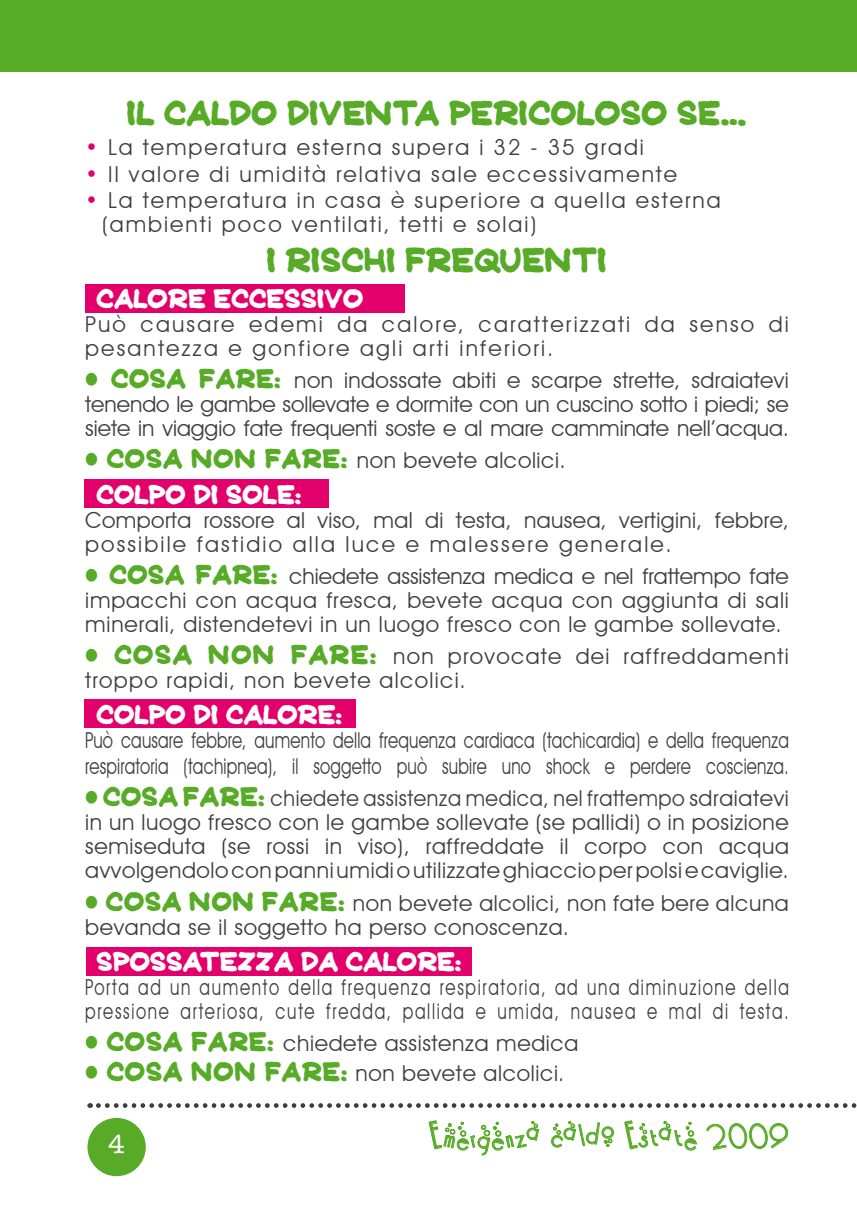
<style>
.page{position:relative;width:857px;height:1225px;background:#fff}
.page>*{position:absolute;margin:0;border:0;box-sizing:border-box;transform-origin:0 0}
.t1{font:36.2px "Cocktail Bubbly";letter-spacing:-.085em;color:#57ab27}
.t2{font:28px "Jeffrey Print JL Bold";color:#57ab27}
.t3{font:500 26.4px "American Typewriter";color:#fff}
.t4{font:22px/24px "Avant Garde IT Cby BT";letter-spacing:.04em;color:#3e3d40;text-align:justify}
.t5{font:22px/24px "Avant Garde IT Cby BT";letter-spacing:.04em;color:#3e3d40;text-align:justify;scale:.94 1}
.t6{font:22px/24px "Avant Garde IT Cby BT";letter-spacing:.09em;color:#3e3d40}
.t7{font:22px/26px "Avant Garde IT Cby BT";letter-spacing:.01em;color:#3e3d40;scale:.76 1}
.t8{font:22px/24px "Avant Garde IT Cby BT";letter-spacing:.1em;color:#3e3d40;scale:.76 1}
.t9{font:22px/24px "Avant Garde IT Cby BT";letter-spacing:.02em;color:#3e3d40}
.t10{font:22px/24px "Avant Garde IT Cby BT";letter-spacing:.1em;color:#3e3d40}
.t11{font:22px/24px "Avant Garde IT Cby BT";letter-spacing:.06em;color:#3e3d40}
.t12{font:22px "Jeffrey Print JL Bold";color:#fff}
.s1{color:#e3006a}
.s2{font-family:"Jeffrey Print JL Bold";color:#57ab27}
.s3{font-size:32.6px}
</style>
<div class="page">
<div style="left:87px;top:1118px;width:59px;height:58px;background:#57ab27;border-radius:50%"></div>
<svg style="left:428px;top:1120px;width:111px;height:36px"></svg>
<svg style="left:551px;top:1121px;width:63px;height:27px"></svg>
<svg style="left:624px;top:1120px;width:73px;height:31px"></svg>
<svg style="left:706px;top:1123px;width:81px;height:27px"></svg>
<div style="left:0;top:0;width:856px;height:71px;background:#57ab27"></div>
<svg style="left:98px;top:1103px;width:759px;height:4px"></svg>
<div style="left:85px;top:284px;width:319px;height:29px;background:#e3006a"></div>
<div style="left:86px;top:947px;width:385px;height:29px;background:#e3006a"></div>
<div style="left:85px;top:479px;width:244px;height:29px;background:#e3006a"></div>
<div style="left:85px;top:699px;width:271px;height:29px;background:#e3006a"></div>
<p class="t2" style="left:127px;top:95px;width:61px">IL CALDO</p>
<p class="t2" style="left:287px;top:95px;width:81px">DIVENTA</p>
<p class="t2" style="left:449px;top:95px;width:23px">PERICOLO</p>
<p class="t2" style="left:620px;top:95px;width:128px">SO SE…</p>
<p class="t6" style="left:85px;top:135px;width:560px"><span class="s1">•</span> La temperatura esterna supera i 32 - 35 gradi</p>
<p class="t6" style="left:85px;top:162px;width:593px"><span class="s1">•</span> Il valore di umidità relativa sale eccessivamente</p>
<p class="t6" style="left:102px;top:188px;width:619px;text-indent:-17px"><span class="s1">•</span> La temperatura in casa è superiore a quella esterna (ambienti poco ventilati, tetti e solai)</p>
<p class="t2" style="left:267px;top:242px;width:277px">I RISCHI FREQUENTI</p>
<p class="t12" style="left:96px;top:284px;width:37px">CALORE</p>
<p class="t12" style="left:213px;top:284px;width:19px">ECCE</p>
<p class="t12" style="left:284px;top:284px;width:80px">SSIVO</p>
<p class="t10" style="left:85px;top:312px;width:705px">Può causare edemi da calore, caratterizzati da senso di pesantezza e gonfiore agli arti inferiori.</p>
<p class="t4" style="left:85px;top:368px;width:705px"><span class="s2">• COSA FARE:</span> non indossate abiti e scarpe strette, sdraiatevi tenendo le gambe sollevate e dormite con un cuscino sotto i piedi; se siete in viaggio fate frequenti soste e al mare camminate nell’acqua.</p>
<p class="t4" style="left:85px;top:448px;width:482px"><span class="s2">• COSA NON FARE:</span> non bevete alcolici.</p>
<p class="t12" style="left:96px;top:480px;width:206px">COLPO DI SOLE:</p>
<p class="t9" style="left:85px;top:508px;width:704px">Comporta rossore al viso, mal di testa, nausea, vertigini, febbre, possibile fastidio alla luce e malessere generale.</p>
<p class="t4" style="left:85px;top:564px;width:704px"><span class="s2">• COSA FARE:</span> chiedete assistenza medica e nel frattempo fate impacchi con acqua fresca, bevete acqua con aggiunta di sali minerali, distendetevi in un luogo fresco con le gambe sollevate.</p>
<p class="t11" style="left:85px;top:644px;width:704px"><span class="s2">• COSA NON FARE:</span> non provocate dei raffreddamenti troppo rapidi, non bevete alcolici.</p>
<p class="t12" style="left:96px;top:700px;width:247px">COLPO DI CALORE:</p>
<p class="t7" style="left:85px;top:727px;width:926px">Può causare febbre, aumento della frequenza cardiaca (tachicardia) e della frequenza respiratoria (tachipnea), il soggetto può subire uno shock e perdere coscienza.</p>
<p class="t5" style="left:85px;top:786px;width:749px"><span class="s2">• COSA FARE:</span> chiedete assistenza medica, nel frattempo sdraiatevi in un luogo fresco con le gambe sollevate (se pallidi) o in posizione semiseduta (se rossi in viso), raffreddate il corpo con acqua avvolgendolo con panni umidi o utilizzate ghiaccio per polsi e caviglie.</p>
<p class="t4" style="left:85px;top:890px;width:704px"><span class="s2">• COSA NON FARE:</span> non bevete alcolici, non fate bere alcuna bevanda se il soggetto ha perso conoscenza.</p>
<p class="t12" style="left:96px;top:946px;width:367px">SPOSSATEZZA DA CALORE:</p>
<p class="t8" style="left:85px;top:974px;width:927px">Porta ad un aumento della frequenza respiratoria, ad una diminuzione della pressione arteriosa, cute fredda, pallida e umida, nausea e mal di testa.</p>
<p class="t4" style="left:85px;top:1030px;width:494px"><span class="s2">• COSA FARE:</span> chiedete assistenza medica</p>
<p class="t4" style="left:85px;top:1060px;width:480px"><span class="s2">• COSA NON FARE:</span> non bevete alcolici.</p>
<p class="t3" style="left:108px;top:1129px;width:19px">4</p>
<h1 class="t1" style="left:428px;top:1112px;width:362px">Emergenza caldo Estate <span class="s3">2009</span></h1>
</div>
